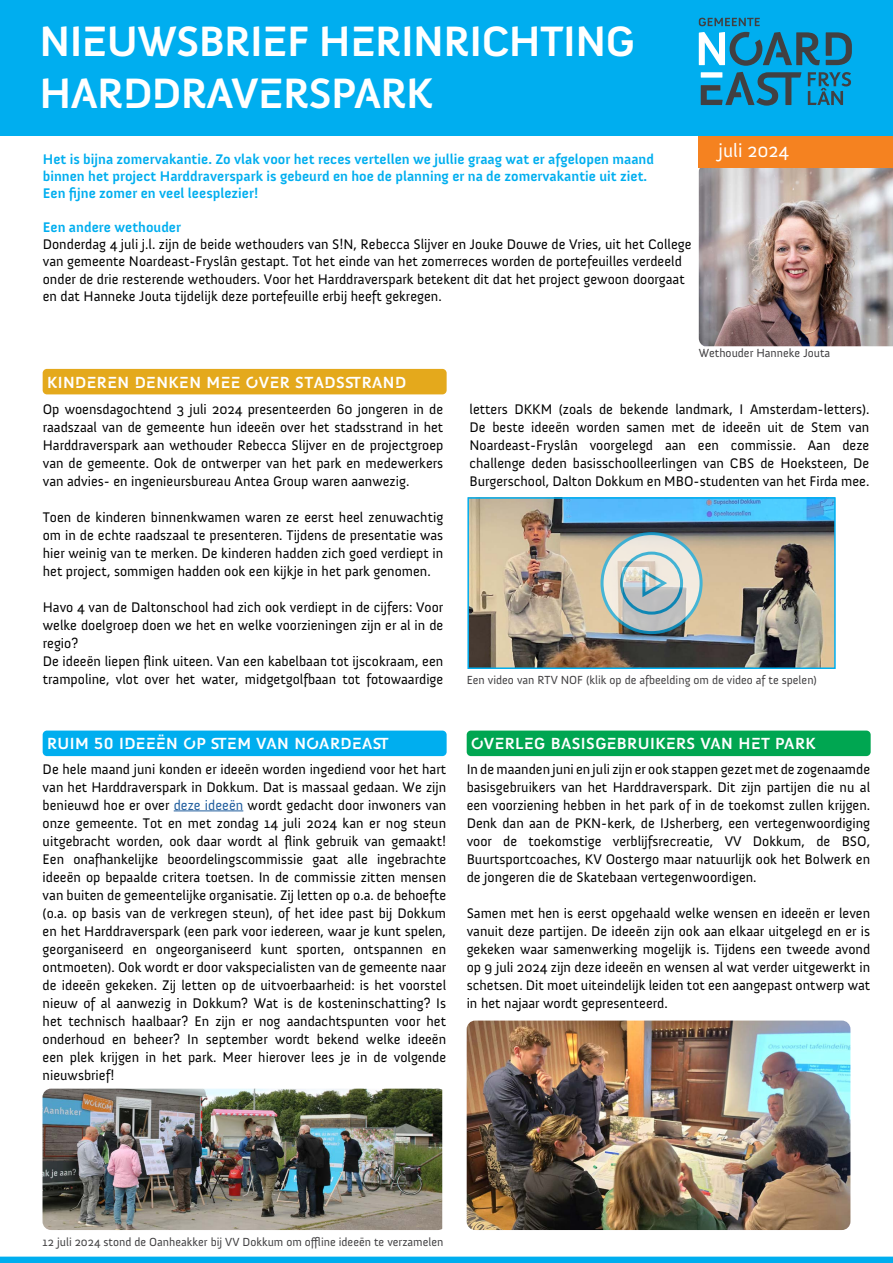
<style>
.page{position:relative;width:893px;height:1263px;background:#fff}
.page>*{position:absolute;margin:0;border:0;box-sizing:border-box;transform-origin:0 0}
.t1{font:43.5px/52.2px "NOARDEAST Caps";letter-spacing:-.01em;color:#fff}
.t2{font:19.5px "Anivers";color:#fff}
.t3{font:16.5px "NOARDEAST Caps";letter-spacing:.03em;color:#fff}
.t4{font:14.25px/18px "Anivers";color:#000;text-align:justify}
.t5{font:700 14.25px/17.1px "Anivers";color:#00aeef}
.t6{font:12px "Anivers";color:#414042}
.s1{color:#215e9e}
</style>
<div class="page">
<img style="left:699px;top:168px;width:194px;height:178px">
<div style="left:699px;top:128px;width:194px;height:40px;background:#f58220"></div>
<div style="left:0;top:0;width:893px;height:136px;background:#00aeef"></div>
<svg style="left:0;top:1256px;width:893px;height:7px"></svg>
<svg style="left:699px;top:32px;width:121px;height:34px"></svg>
<svg style="left:826px;top:32px;width:26px;height:33px"></svg>
<svg style="left:699px;top:18px;width:61px;height:8px"></svg>
<svg style="left:808px;top:72px;width:43px;height:33px"></svg>
<svg style="left:701px;top:72px;width:100px;height:34px"></svg>
<hr style="left:174px;top:810px;width:69px;height:1px;background:#215e9e">
<div style="left:43px;top:730px;width:404px;height:26px;background:#00aeef;border-radius:4px"></div>
<img style="left:43px;top:1089px;width:399px;height:141px">
<div style="left:467px;top:730px;width:404px;height:26px;background:#00a651;border-radius:4px"></div>
<div style="left:43px;top:369px;width:404px;height:25px;background:#e4a91c;border-radius:4px"></div>
<img style="left:467px;top:1020px;width:383px;height:210px">
<img style="left:470px;top:500px;width:363px;height:166px">
<div style="left:467px;top:497px;width:369px;height:172px;border:2px solid #00aeef"></div>
<svg style="left:600px;top:532px;width:103px;height:102px"></svg>
<h1 class="t1" style="left:39px;top:15px;width:597px">NIEUWSBRIEF HERINRICHTING<br>HARDDRAVERSPARK</h1>
<p class="t5" style="left:43px;top:151px;width:613px">Het is bijna zomervakantie. Zo vlak voor het reces vertellen we jullie graag wat er afgelopen maand binnen het project Harddraverspark is gebeurd en hoe de planning er na de zomervakantie uit ziet.<br>Een fijne zomer en veel leesplezier!</p>
<p class="t5" style="left:43px;top:219px;width:140px">Een andere wethouder</p>
<p class="t4" style="left:43px;top:236px;width:650px;line-height:17.1px;text-align:left">Donderdag 4 juli j.l. zijn de beide wethouders van S!N, Rebecca Slijver en Jouke Douwe de Vries, uit het College van gemeente Noardeast-Fryslân gestapt. Tot het einde van het zomerreces worden de portefeuilles verdeeld onder de drie resterende wethouders. Voor het Harddraverspark betekent dit dat het project gewoon doorgaat en dat Hanneke Jouta tijdelijk deze portefeuille erbij heeft gekregen.</p>
<h2 class="t2" style="left:719px;top:139px;width:72px">juli 2024</h2>
<p class="t3" style="left:47px;top:373px;width:361px">KINDEREN DENKEN MEE OVER STADSSTRAND</p>
<p class="t4" style="left:43px;top:400px;width:402px">Op woensdagochtend 3 juli 2024 presenteerden 60 jongeren in de raadszaal van de gemeente hun ideeën over het stadsstrand in het Harddraverspark aan wethouder Rebecca Slijver en de projectgroep van de gemeente. Ook de ontwerper van het park en medewerkers van advies- en ingenieursbureau Antea Group waren aanwezig.</p>
<p class="t4" style="left:43px;top:508px;width:402px">Toen de kinderen binnenkwamen waren ze eerst heel zenuwachtig om in de echte raadszaal te presenteren. Tijdens de presentatie was hier weinig van te merken. De kinderen hadden zich goed verdiept in het project, sommigen hadden ook een kijkje in het park genomen.</p>
<p class="t4" style="left:43px;top:598px;width:402px;text-align:left">Havo 4 van de Daltonschool had zich ook verdiept in de cijfers: Voor welke doelgroep doen we het en welke voorzieningen zijn er al in de regio?<br>De ideeën liepen flink uiteen. Van een kabelbaan tot ijscokraam, een trampoline, vlot over het water, midgetgolfbaan tot fotowaardige</p>
<p class="t3" style="left:47px;top:734px;width:343px">RUIM 50 IDEEËN OP STEM VAN NOARDEAST</p>
<p class="t4" style="left:43px;top:760px;width:405px">De hele maand juni konden er ideeën worden ingediend voor het hart van het Harddraverspark in Dokkum. Dat is massaal gedaan. We zijn benieuwd hoe er over <span class="s1">deze ideeën</span> wordt gedacht door inwoners van onze gemeente. Tot en met zondag 14 juli 2024 kan er nog steun uitgebracht worden, ook daar wordt al flink gebruik van gemaakt!<br>Een onafhankelijke beoordelingscommissie gaat alle ingebrachte ideeën op bepaalde critera toetsen. In de commissie zitten mensen van buiten de gemeentelijke organisatie. Zij letten op o.a. de behoefte (o.a. op basis van de verkregen steun), of het idee past bij Dokkum en het Harddraverspark (een park voor iedereen, waar je kunt spelen, georganiseerd en ongeorganiseerd kunt sporten, ontspannen en ontmoeten). Ook wordt er door vakspecialisten van de gemeente naar de ideeën gekeken. Zij letten op de uitvoerbaarheid: is het voorstel nieuw of al aanwezig in Dokkum? Wat is de kosteninschatting? Is het technisch haalbaar? En zijn er nog aandachtspunten voor het onderhoud en beheer? In september wordt bekend welke ideeën een plek krijgen in het park. Meer hierover lees je in de volgende nieuwsbrief!</p>
<p class="t6" style="left:699px;top:347px;width:133px">Wethouder Hanneke Jouta</p>
<p class="t4" style="left:469px;top:400px;width:401px">letters DKKM (zoals de bekende landmark, I Amsterdam-letters).<br>De beste ideeën worden samen met de ideeën uit de Stem van Noardeast-Fryslân voorgelegd aan een commissie. Aan deze challenge deden basisschoolleerlingen van CBS de Hoeksteen, De Burgerschool, Dalton Dokkum en MBO-studenten van het Firda mee.</p>
<p class="t6" style="left:467px;top:674px;width:352px">Een video van RTV NOF (klik op de afbeelding om de video af te spelen)</p>
<p class="t3" style="left:471px;top:734px;width:346px">OVERLEG BASISGEBRUIKERS VAN HET PARK</p>
<p class="t4" style="left:467px;top:760px;width:405px">In de maanden juni en juli zijn er ook stappen gezet met de zogenaamde basisgebruikers van het Harddraverspark. Dit zijn partijen die nu al een voorziening hebben in het park of in de toekomst zullen krijgen.<br>Denk dan aan de PKN-kerk, de IJsherberg, een vertegenwoordiging voor de toekomstige verblijfsrecreatie, VV Dokkum, de BSO, Buurtsportcoaches, KV Oostergo maar natuurlijk ook het Bolwerk en de jongeren die de Skatebaan vertegenwoordigen.</p>
<p class="t4" style="left:467px;top:904px;width:405px">Samen met hen is eerst opgehaald welke wensen en ideeën er leven vanuit deze partijen. De ideeën zijn ook aan elkaar uitgelegd en er is gekeken waar samenwerking mogelijk is. Tijdens een tweede avond op 9 juli 2024 zijn deze ideeën en wensen al wat verder uitgewerkt in schetsen. Dit moet uiteindelijk leiden tot een aangepast ontwerp wat in het najaar wordt gepresenteerd.</p>
<p class="t6" style="left:43px;top:1236px;width:402px">12 juli 2024 stond de Oanheakker bij VV Dokkum om offline ideeën te verzamelen</p>
</div>
